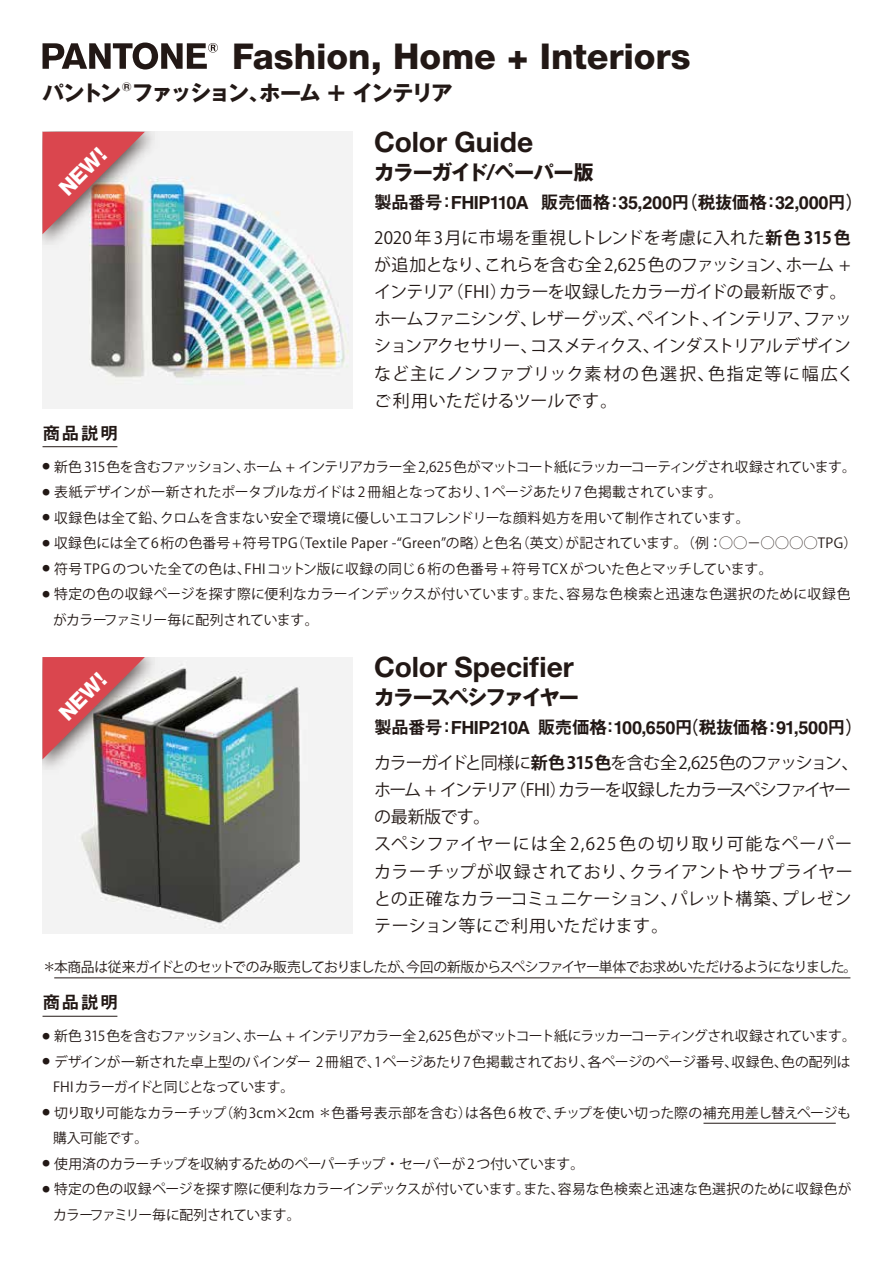
<style>
.page{position:relative;width:893px;height:1263px;background:#fff}
.page>*{position:absolute;margin:0;border:0;box-sizing:border-box;transform-origin:0 0}
.t1{font:800 35.55px "Helvetica Neue";letter-spacing:-.005em;color:#221815}
.t2{font:700 28.2px "Helvetica Neue LT Std";letter-spacing:-.005em;color:#221815}
.t3{font:700 21.3px "Gothic MB101";letter-spacing:-.095em;color:#221815}
.t4{font:800 21.3px "Helvetica Neue LT Std";color:#fff}
.t5{font:700 20.25px "Gothic MB101";letter-spacing:-.045em;color:#221815}
.t6{font:700 20.25px "Gothic MB101";letter-spacing:-.085em;color:#221815}
.t7{font:18px "Midashi Go MB31";letter-spacing:-.035em;color:#221815}
.t8{font:16.95px/27.2px "Koz Go Pro";letter-spacing:-.01em;color:#221815}
.t9{font:13.8px/25.5px "Koz Go Pro";letter-spacing:-.02em;color:#221815}
.t10{font:13.8px/25.5px "Koz Go Pro";color:#221815}
.t11{font:13.8px "Koz Go Pro";letter-spacing:-.045em;color:#221815}
.t12{font:13.8px "Koz Go Pro";letter-spacing:.02em;color:#221815}
.t13{font:13.8px "Koz Go Pro";letter-spacing:-.065em;color:#221815}
.t14{font:13.8px "Koz Go Pro";letter-spacing:.015em;color:#221815}
.t15{font:13.8px "Koz Go Pro";letter-spacing:-.04em;color:#221815}
.t16{font:700 10.65px "Gothic MB101";color:#221815}
.s1{font-weight:700}
.s2{font-family:"Koz Go Pr 6 N"}
</style>
<div class="page">
<svg style="left:43px;top:43px;width:175px;height:27px"></svg>
<hr style="left:43px;top:446px;width:74px;height:1px;background:#221815">
<img style="left:43px;top:132px;width:310px;height:276px">
<img style="left:43px;top:132px;width:126px;height:126px">
<img style="left:43px;top:132px;width:102px;height:102px">
<hr style="left:43px;top:1016px;width:74px;height:1px;background:#221815">
<img style="left:43px;top:657px;width:310px;height:276px">
<img style="left:43px;top:657px;width:126px;height:126px">
<img style="left:43px;top:657px;width:102px;height:102px">
<hr style="left:54px;top:978px;width:796px;height:1px;background:#221815">
<hr style="left:703px;top:1123px;width:133px;height:1px;background:#221815">
<h1 class="t1" style="left:232px;top:35px;width:460px">Fashion, Home + Interiors</h1>
<p class="t3" style="left:43px;top:78px;width:80px">パントン</p>
<p class="t16" style="left:122px;top:79px;width:11px">®</p>
<p class="t3" style="left:132px;top:78px;width:322px">ファッション、ホーム + インテリア</p>
<p class="t4" style="left:54px;top:182px;width:59px;rotate:-45deg">NEW!</p>
<h2 class="t2" style="left:374px;top:124px;width:160px">Color Guide</h2>
<p class="t5" style="left:374px;top:157px;width:221px">カラーガイド/ペーパー版</p>
<p class="t7" style="left:374px;top:191px;width:491px">製品番号：FHIP110A 販売価格：35,200円（税抜価格：32,000円）</p>
<p class="t8" style="left:374px;top:225px;width:482px">2020 年 3月に市場を重視しトレンドを考慮に入れた<span class="s1">新色 315色</span>が追加となり、これらを含む全 2,625色のファッション、ホーム +インテリア（FHI）カラーを収録したカラーガイドの最新版です。ホームファニシング、レザーグッズ、ペイント、インテリア、ファッションアクセサリー、コスメティクス、インダストリアルデザインなど主にノンファブリック素材の色選択、色指定等に幅広くご利用いただけるツールです。</p>
<p class="t7" style="left:43px;top:423px;width:77px">商品説明</p>
<p class="t11" style="left:43px;top:457px;width:815px"><sup>●</sup> 新色 315色を含むファッション、ホーム + インテリアカラー全 2,625色がマットコート紙にラッカーコーティングされ収録されています。</p>
<p class="t10" style="left:43px;top:480px;width:681px"><sup>●</sup> 表紙デザインが一新されたポータブルなガイドは 2 冊組となっており、1ページあたり7 色掲載されています。</p>
<p class="t10" style="left:43px;top:505px;width:709px"><sup>●</sup> 収録色は全て鉛、クロムを含まない安全で環境に優しいエコフレンドリーな顔料処方を用いて制作されています。</p>
<p class="t12" style="left:43px;top:534px;width:816px"><sup>●</sup> 収録色には全て6 桁の色番号+符号TPG（Textile Paper -“Green”の略）と色名（英文）が記されています。（例：◯◯－◯◯◯◯TPG）</p>
<p class="t14" style="left:43px;top:560px;width:732px"><sup>●</sup> 符号TPG のついた全ての色は、FHIコットン版に収録の同じ 6 桁の色番号 + 符号TCX がついた色とマッチしています。</p>
<p class="t10" style="left:53px;top:582px;width:799px;text-indent:-11px"><sup>●</sup> 特定の色の収録ページを探す際に便利なカラーインデックスが付いています。また、容易な色検索と迅速な色選択のために収録色がカラーファミリー毎に配列されています。</p>
<p class="t4" style="left:54px;top:707px;width:59px;rotate:-45deg">NEW!</p>
<h2 class="t2" style="left:374px;top:650px;width:201px">Color Specifier</h2>
<p class="t6" style="left:374px;top:683px;width:206px">カラースペシファイヤー</p>
<p class="t7" style="left:374px;top:717px;width:490px">製品番号：FHIP210A 販売価格：100,650円（税抜価格：91,500円）</p>
<p class="t8" style="left:374px;top:750px;width:486px">カラーガイドと同様に<span class="s1">新色315色</span>を含む全2,625色のファッション、ホーム + インテリア（FHI）カラーを収録したカラースペシファイヤーの最新版です。<br>スペシファイヤーには全 2,625色の切り取り可能なペーパーカラーチップが収録されており、クライアントやサプライヤーとの正確なカラーコミュニケーション、パレット構築、プレゼンテーション等にご利用いただけます。</p>
<p class="t13" style="left:43px;top:958px;width:816px"><span class="s2">＊</span>本商品は従来ガイドとのセットでのみ販売しておりましたが、今回の新版からスペシファイヤー単体でお求めいただけるようになりました。</p>
<p class="t7" style="left:43px;top:992px;width:77px">商品説明</p>
<p class="t11" style="left:43px;top:1027px;width:815px"><sup>●</sup> 新色 315色を含むファッション、ホーム + インテリアカラー全 2,625色がマットコート紙にラッカーコーティングされ収録されています。</p>
<p class="t9" style="left:53px;top:1049px;width:799px;text-indent:-11px"><sup>●</sup> デザインが一新された卓上型のバインダー 2 冊組で、1ページあたり7色掲載されており、各ページのページ番号、収録色、色の配列は<br>FHIカラーガイドと同じとなっています。</p>
<p class="t9" style="left:53px;top:1100px;width:799px;text-indent:-11px"><sup>●</sup> 切り取り可能なカラーチップ（約 3cm×2cm ＊色番号表示部を含む）は各色 6 枚で、チップを使い切った際の補充用差し替えページも購入可能です。</p>
<p class="t15" style="left:43px;top:1155px;width:543px"><sup>●</sup> 使用済のカラーチップを収納するためのペーパーチップ・セーバーが 2 つ付いています。</p>
<p class="t9" style="left:53px;top:1177px;width:800px;text-indent:-11px"><sup>●</sup> 特定の色の収録ページを探す際に便利なカラーインデックスが付いています。また、容易な色検索と迅速な色選択のために収録色がカラーファミリー毎に配列されています。</p>
</div>
